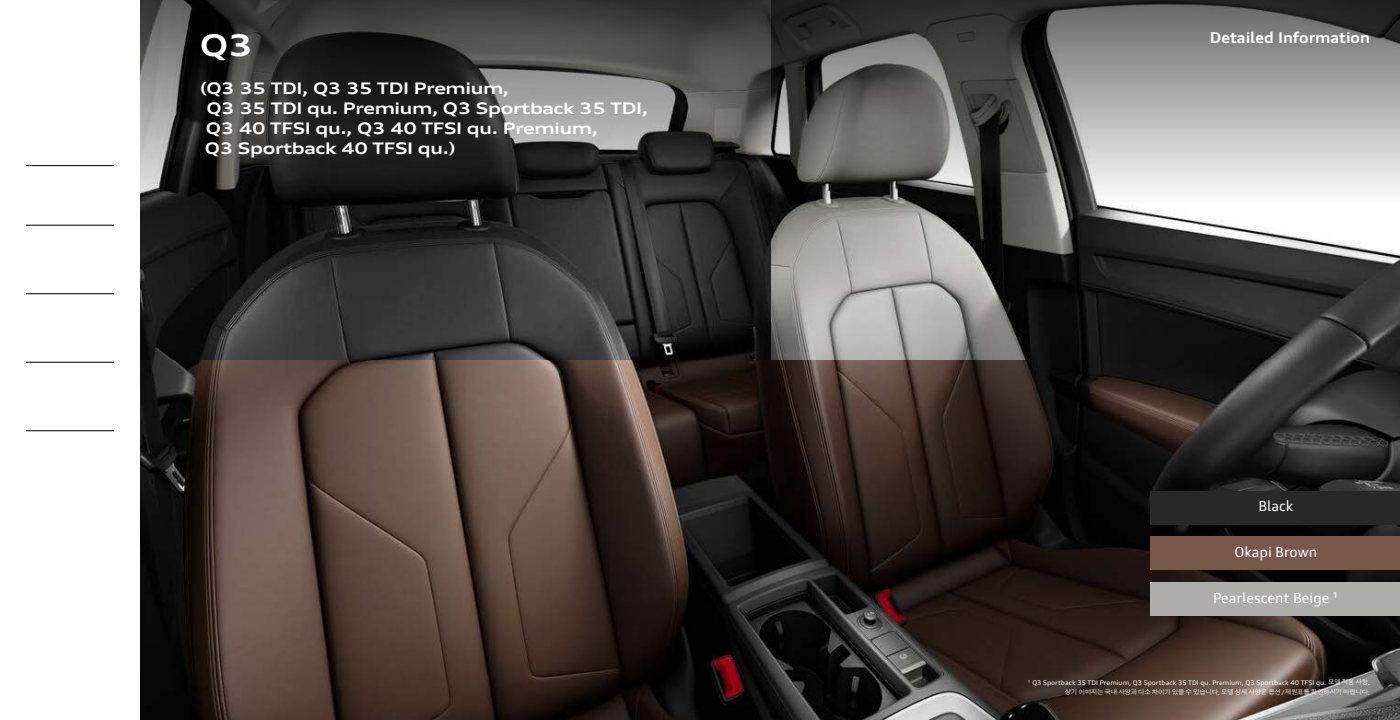
<style>
.page{position:relative;width:1400px;height:720px;background:#fff}
.page>*{position:absolute;margin:0;border:0;box-sizing:border-box;transform-origin:0 0}
.t1{font:700 expanded 30px "Audi Type";color:#fff}
.t2{font:700 expanded 16px/20px "Audi Type";letter-spacing:-.025em;color:#fff}
.t3{font:700 expanded 15px "Audi Type";color:#fff}
.t4{font:14px "Audi Type";color:#fff}
.t5{font:expanded 6.5px "Audi Type";color:#fff}
.t6{font:6.5px "Audi Type KR";letter-spacing:-.05em;color:#fff}
.s1{font-family:"Audi Type KR";font-stretch:normal}
.s2{font-family:"Audi Type";font-stretch:expanded}
</style>
<div class="page">
<hr style="left:26px;top:225px;width:88px;height:1px;background:#000">
<hr style="left:26px;top:293px;width:88px;height:1px;background:#000">
<hr style="left:26px;top:362px;width:88px;height:1px;background:#000">
<hr style="left:26px;top:431px;width:88px;height:1px;background:#000">
<hr style="left:26px;top:165px;width:88px;height:1px;background:#000">
<img style="left:770px;top:242px;width:630px;height:118px">
<img style="left:140px;top:360px;width:1260px;height:360px">
<img style="left:140px;top:242px;width:630px;height:118px">
<svg style="left:140px;top:0;width:1260px;height:242px;background:#5d5c5b"></svg>
<div style="left:1150px;top:536px;width:250px;height:34px;background:#78584b"></div>
<div style="left:1150px;top:582px;width:250px;height:34px;background:#afaeab"></div>
<div style="left:1150px;top:491px;width:250px;height:34px;background:#282828"></div>
<h1 class="t1" style="left:200px;top:26px;width:55px">Q3</h1>
<p class="t3" style="left:1210px;top:28px;width:162px">Detailed Information</p>
<p class="t2" style="left:205px;top:78px;width:445px;text-indent:-5px">(Q3 35 TDI, Q3 35 TDI Premium,<br>Q3 35 TDI qu. Premium, Q3 Sportback 35 TDI,<br>Q3 40 TFSI qu., Q3 40 TFSI qu. Premium,<br>Q3 Sportback 40 TFSI qu.)</p>
<p class="t4" style="left:1258px;top:498px;width:36px">Black</p>
<p class="t4" style="left:1235px;top:544px;width:84px">Okapi Brown</p>
<p class="t4" style="left:1213px;top:589px;width:127px">Pearlescent Beige ¹</p>
<p class="t5" style="left:1028px;top:678px;width:344px">¹ Q3 Sportback 35 TDI Premium, Q3 Sportback 35 TDI qu. Premium, Q3 Sportback 40 TFSI qu. <span class="s1">모델 적용 사항</span>.</p>
<p class="t6" style="left:1065px;top:688px;width:307px">상기 이미지는 국내 사양과 다소 차이가 있을 수 있습니다<span class="s2">.</span> 모델 상세 사양은 옵션<span class="s2">/</span>제원표를 확인하시기 바랍니다<span class="s2">.</span></p>
</div>
